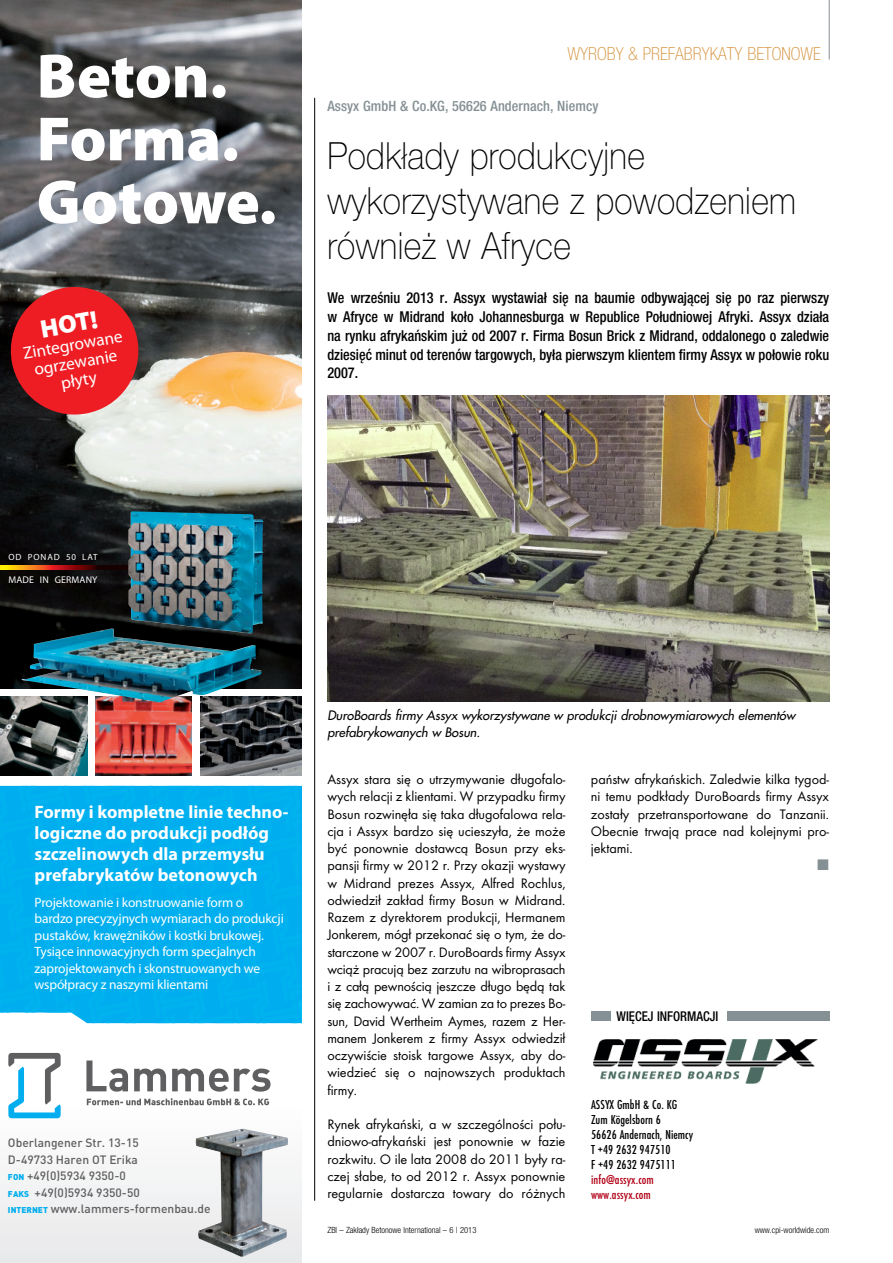
<style>
.page{position:relative;width:893px;height:1263px;background:#fff}
.page>*{position:absolute;margin:0;border:0;box-sizing:border-box;transform-origin:0 0}
.t1{font:900 63px/63px "Myriad Pro";color:#fff}
.t2{font:100 37.5px/45px "Helvetica Neue";letter-spacing:.01em;color:#000;scale:.9 1}
.t3{font:900 25.5px "Myriad Pro";color:#fff}
.t4{font:700 18px/21px "Myriad Pro";color:#fff}
.t5{font:18px "Helvetica Neue Thin Cond";color:#d48e35}
.t6{font:17.25px/18px "Myriad Pro";color:#fff;text-align:center}
.t7{font:15px/18.8px "Helvetica Neue Medium Cond";color:#000;text-align:justify;scale:.95 1}
.t8{font:14.25px/17.2px "Futura TCE";letter-spacing:-.005em;color:#000;text-align:justify}
.t9{font:14.25px "Helvetica Neue Medium Cond";letter-spacing:.005em;color:#859094}
.t10{font:14.25px "Euro Pi Three";color:#859094}
.t11{font:13.5px/16.5px "Myriad Pro";letter-spacing:-.01em;color:#fff}
.t12{font:13.5px/15px "Futura TCE Medium Condensed";letter-spacing:.005em;color:#000}
.t13{font:13.5px/15px "Futura TCE Medium Condensed";letter-spacing:.005em;color:#b10016}
.t14{font:13.5px "Helvetica Neue Medium Cond";color:#000;scale:.95 1}
.t15{font:italic 12.75px/17.2px "Futura";color:#000}
.t16{font:500 12px/16.5px "DIN";color:#5f5f62}
.t17{font:9.75px "Myriad Pro";letter-spacing:.02em;color:#fff}
.t18{font:9px "Myriad Pro";letter-spacing:.1em;color:#fff}
.t19{font:8.55px "Helvetica Neue Light Cond";color:#000}
.s1{font-family:"DIN Alternate";font-weight:900;font-size:8.4px;color:#00aeef}
</style>
<div class="page">
<hr style="left:829px;top:0;width:1px;height:60px;background:#859094">
<img style="left:593px;top:1040px;width:224px;height:44px">
<img style="left:327px;top:395px;width:502px;height:306px">
<hr style="left:314px;top:98px;width:1px;height:1103px;background:#000">
<div style="left:727px;top:1011px;width:102px;height:9px;background:#859094"></div>
<div style="left:591px;top:1011px;width:19px;height:9px;background:#859094"></div>
<div style="left:0;top:1104px;width:302px;height:159px;background:#f3f4f4"></div>
<div style="left:0;top:786px;width:302px;height:237px;background:#00aeef"></div>
<svg style="left:8px;top:1053px;width:53px;height:65px"></svg>
<svg style="left:86px;top:1060px;width:185px;height:31px"></svg>
<svg style="left:87px;top:1098px;width:182px;height:7px"></svg>
<img style="left:0;top:697px;width:87px;height:79px">
<img style="left:96px;top:702px;width:96px;height:74px">
<img style="left:200px;top:697px;width:102px;height:79px">
<img style="left:0;top:0;width:302px;height:688px">
<svg style="left:6px;top:282px;width:138px;height:138px;background:#bd3134"></svg>
<img style="left:195px;top:1129px;width:93px;height:128px">
<svg style="left:0;top:566px;width:21px;height:4px"></svg>
<img style="left:21px;top:511px;width:242px;height:191px">
<h1 class="t1" style="left:37px;top:50px;width:241px">Beton.<br>Forma.<br>Gotowe.</h1>
<h3 class="t3" style="left:39px;top:320px;width:59px;rotate:-10deg">HOT!</h3>
<p class="t6" style="left:22px;top:346px;width:102px;rotate:-10deg">Zintegrowane ogrzewanie płyty</p>
<p class="t5" style="left:567px;top:47px;width:255px">WYROBY &amp; PREFABRYKATY BETONOWE</p>
<p class="t9" style="left:327px;top:101px;width:273px">Assyx GmbH &amp; Co.KG, 56626 Andernach, Niemcy</p>
<h2 class="t2" style="left:327px;top:137px;width:522px">Podkłady produkcyjne wykorzystywane z powodzeniem również w Afryce</h2>
<p class="t7" style="left:327px;top:290px;width:530px">We wrześniu 2013 r. Assyx wystawiał się na baumie odbywającej się po raz pierwszy w Afryce w Midrand koło Johannesburga w Republice Południowej Afryki. Assyx działa na rynku afrykańskim już od 2007 r. Firma Bosun Brick z Midrand, oddalonego o zaledwie dziesięć minut od terenów targowych, była pierwszym klientem firmy Assyx w połowie roku 2007.</p>
<p class="t18" style="left:8px;top:553px;width:91px">OD PONAD 50 LAT</p>
<p class="t17" style="left:8px;top:576px;width:91px">MADE IN GERMANY</p>
<p class="t4" style="left:35px;top:803px;width:256px">Formy i kompletne linie techno&shy;logiczne do produkcji podłóg szczelinowych dla przemysłu prefabrykatów betonowych</p>
<p class="t11" style="left:35px;top:895px;width:251px">Projektowanie i konstruowanie form o bardzo precyzyjnych wymiarach do produkcji pustaków, krawężników i kostki brukowej.<br>Tysiące innowacyjnych form specjalnych zaprojektowanych i skonstruowanych we współpracy z naszymi klientami</p>
<p class="t16" style="left:8px;top:1134px;width:204px">Oberlangener Str. 13-15<br>D-49733 Haren OT Erika<br><span class="s1">FON</span> +49(0)5934 9350-0<br><span class="s1">FAKS</span> +49(0)5934 9350-50<br><span class="s1">INTERNET</span> www.lammers-formenbau.de</p>
<p class="t15" style="left:327px;top:708px;width:469px">DuroBoards firmy Assyx wykorzystywane w produkcji drobnowymiarowych elementów prefabrykowanych w Bosun.</p>
<p class="t8" style="left:327px;top:772px;width:240px">Assyx stara się o utrzymywanie długofalo&shy;wych relacji z klientami. W przypadku firmy Bosun rozwinęła się taka długofalowa rela&shy;cja i Assyx bardzo się ucieszyła, że może być ponownie dostawcą Bosun przy eks&shy;pansji firmy w 2012 r. Przy okazji wystawy w Midrand prezes Assyx, Alfred Rochlus, odwiedził zakład firmy Bosun w Midrand.<br>Razem z dyrektorem produkcji, Hermanem Jonkerem, mógł przekonać się o tym, że do&shy;starczone w 2007 r. DuroBoards firmy Assyx wciąż pracują bez zarzutu na wibroprasach i z całą pewnością jeszcze długo będą tak się zachowywać. W zamian za to prezes Bo&shy;sun, David Wertheim Aymes, razem z Her&shy;manem Jonkerem z firmy Assyx odwiedził oczywiście stoisk targowe Assyx, aby do&shy;wiedzieć się o najnowszych produktach firmy.</p>
<p class="t8" style="left:327px;top:1117px;width:240px">Rynek afrykański, a w szczególności połu&shy;dniowo-afrykański jest ponownie w fazie rozkwitu. O ile lata 2008 do 2011 były ra&shy;czej słabe, to od 2012 r. Assyx ponownie regularnie dostarcza towary do różnych</p>
<p class="t8" style="left:591px;top:772px;width:240px">państw afrykańskich. Zaledwie kilka tygod&shy;ni temu podkłady DuroBoards firmy Assyx zostały przetransportowane do Tanzanii.<br>Obecnie trwają prace nad kolejnymi pro&shy;jektami.</p>
<p class="t10" style="left:817px;top:856px;width:13px">M</p>
<p class="t14" style="left:617px;top:1011px;width:109px">WIĘCEJ INFORMACJI</p>
<p class="t12" style="left:591px;top:1098px;width:104px">ASSYX GmbH &amp; Co. KG<br>Zum Kögelsborn 6<br>56626 Andernach, Niemcy<br>T +49 2632 947510<br>F +49 2632 9475111</p>
<p class="t13" style="left:591px;top:1173px;width:64px">info@assyx.com www.assyx.com</p>
<p class="t19" style="left:327px;top:1226px;width:151px">ZBI – Zakłady Betonowe International – 6 | 2013</p>
<p class="t19" style="left:755px;top:1226px;width:76px">www.cpi-worldwide.com</p>
</div>
